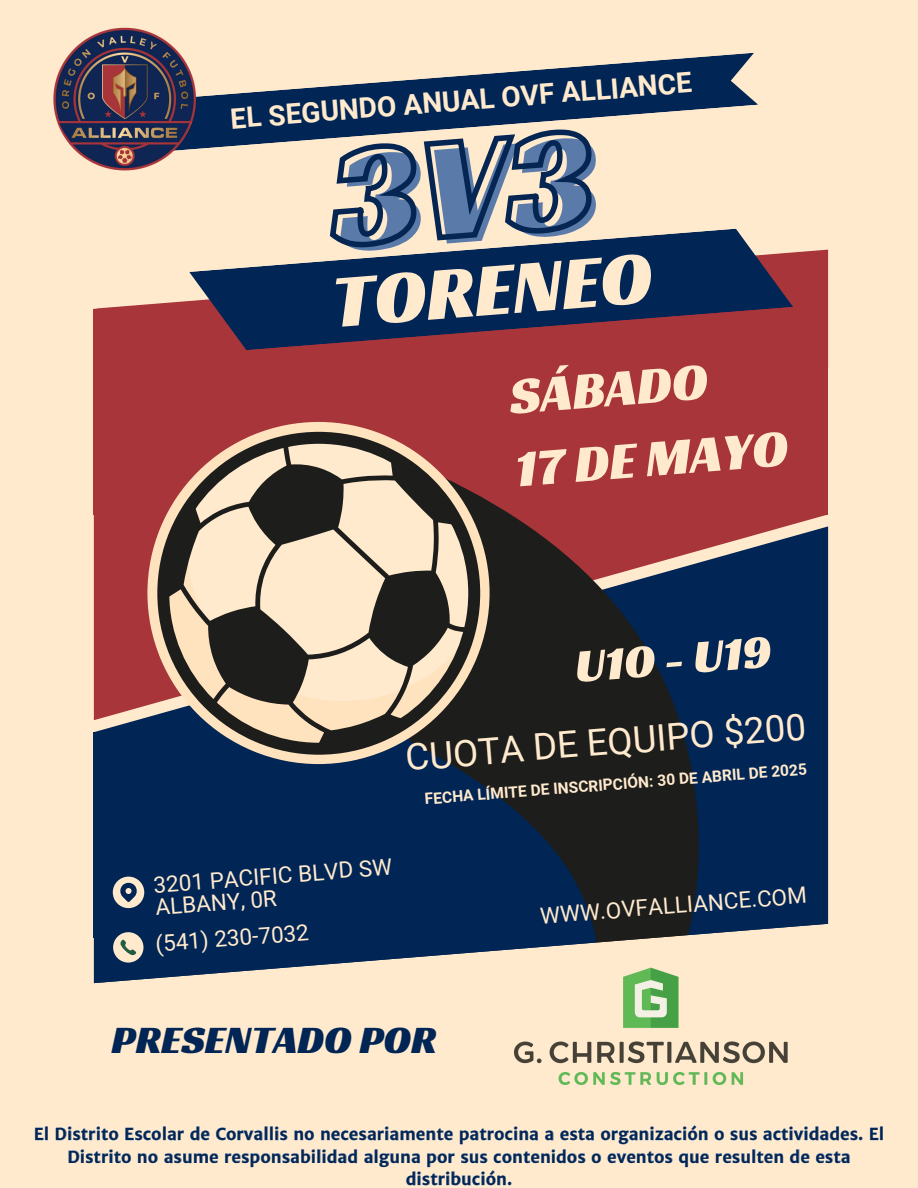
<style>
.page{position:relative;width:918px;height:1188px;background:#ffeace}
.page>*{position:absolute;margin:0;border:0;box-sizing:border-box;transform-origin:0 0}
.t1{font:76.35px "Racing Sans One";color:#ffeace}
.t2{font:52.8px/73.2px "Racing Sans One";color:#ffeace}
.t3{font:47.55px "Racing Sans One";color:#ffeace}
.t4{font:40.2px "Racing Sans One";color:#012554}
.t5{font:36.75px "Roboto";color:#ffeace}
.t6{font:700 28.2px "Roboto";color:#ffeace}
.t7{font:22.5px/21.8px "Roboto";color:#ffeace}
.t8{font:700 16.5px/22.5px "Merriweather Sans";color:#012554;text-align:center}
.t9{font:700 15.6px "Roboto";color:#ffeace}
</style>
<div class="page">
<svg style="left:94px;top:250px;width:734px;height:59px"></svg>
<div style="left:94px;top:309px;width:734px;height:205px;background:#a7353a"></div>
<svg style="left:94px;top:526px;width:734px;height:206px;background:#423452"></svg>
<div style="left:94px;top:732px;width:734px;height:206px;background:#012554"></div>
<svg style="left:709px;top:514px;width:6px;height:218px"></svg>
<svg style="left:680px;top:514px;width:29px;height:376px;fill:#012554"></svg>
<svg style="left:490px;top:502px;width:190px;height:388px;background:#39262a"></svg>
<svg style="left:451px;top:696px;width:161px;height:194px;fill:#1d1d1b"></svg>
<div style="left:537px;top:682px;width:83px;height:103px;background:#1d1d1b"></div>
<svg style="left:580px;top:890px;width:117px;height:28px;background:#1a1d1f"></svg>
<svg style="left:147px;top:422px;width:343px;height:342px"></svg>
<svg style="left:157px;top:432px;width:323px;height:323px"></svg>
<svg style="left:163px;top:441px;width:307px;height:308px"></svg>
<svg style="left:93px;top:918px;width:736px;height:139px"></svg>
<svg style="left:189px;top:228px;width:604px;height:122px;fill:#012554"></svg>
<svg style="left:219px;top:53px;width:539px;height:94px;fill:#012554"></svg>
<img style="left:53px;top:27px;width:166px;height:144px">
<div style="left:113px;top:932px;width:30px;height:31px;background:#ffeace;border-radius:50%"></div>
<svg style="left:120px;top:939px;width:17px;height:17px"></svg>
<svg style="left:113px;top:877px;width:31px;height:31px"></svg>
<img style="left:515px;top:968px;width:273px;height:117px">
<svg style="left:333px;top:135px;width:269px;height:118px"></svg>
<h5 class="t6" style="left:229px;top:104px;width:464px;rotate:-5deg">EL SEGUNDO ANUAL OVF ALLIANCE</h5>
<h1 class="t1" style="left:327px;top:254px;width:323px;rotate:-5deg">TORENEO</h1>
<p class="t2" style="left:506px;top:360px;width:275px;rotate:-5deg">SÁBADO<br>17 DE MAYO</p>
<h6 class="t3" style="left:572px;top:637px;width:198px;rotate:-5deg">U10 - U19</h6>
<h3 class="t5" style="left:404px;top:738px;width:403px;rotate:-5deg">CUOTA DE EQUIPO $200</h3>
<p class="t9" style="left:424px;top:792px;width:385px;rotate:-5deg">FECHA LÍMITE DE INSCRIPCIÓN: 30 DE ABRIL DE 2025</p>
<p class="t7" style="left:153px;top:875px;width:241px;rotate:-5deg">3201 PACIFIC BLVD SW<br>ALBANY, 0R</p>
<h4 class="t7" style="left:154px;top:934px;width:155px;rotate:-5deg">(541) 230-7032</h4>
<p class="t7" style="left:539px;top:906px;width:269px;rotate:-5deg">WWW.OVFALLIANCE.COM</p>
<h2 class="t4" style="left:112px;top:1014px;width:327px">PRESENTADO POR</h2>
<h6 class="t8" style="left:34px;top:1123px;width:852px">El Distrito Escolar de Corvallis no necesariamente patrocina a esta organización o sus actividades. El<br>Distrito no asume responsabilidad alguna por sus contenidos o eventos que resulten de esta distribución.</h6>
</div>
